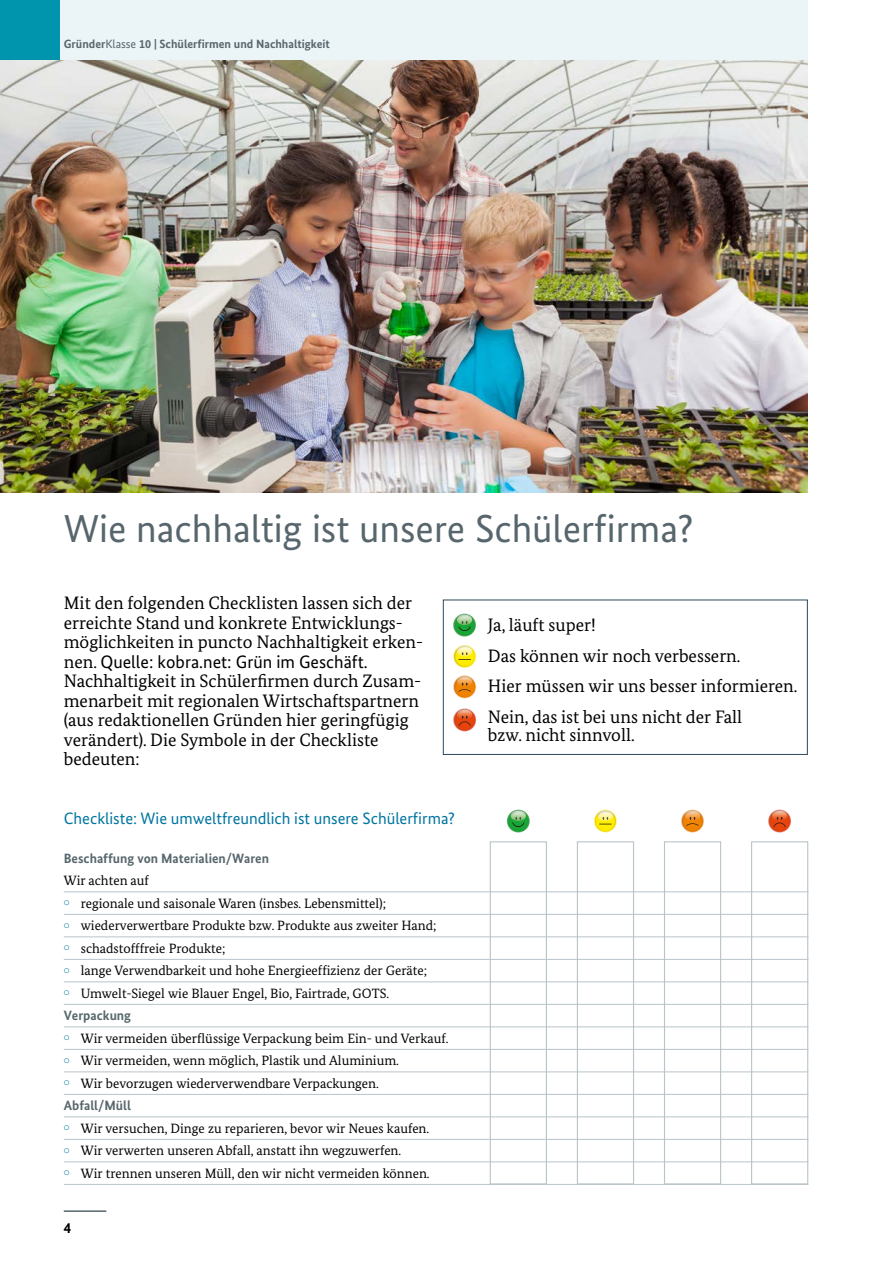
<style>
.page{position:relative;width:893px;height:1263px;background:#fff}
.page>*{position:absolute;margin:0;border:0;box-sizing:border-box;transform-origin:0 0}
.t1{font:39px "Bundes Sans";color:#57666d}
.t2{font:18px/19.5px "Bundes Serif";color:#000}
.t3{font:16.5px "Bundes Sans";color:#0075a0}
.t4{font:700 15px "Bundes Sans";color:#000}
.t5{font:13.5px "Bundes Serif";color:#000}
.t6{font:700 13.5px "Bundes Sans";color:#57666d}
.t7{font:700 12px "Bundes Sans";color:#57666d}
.s1{font-weight:400}
.s2{font-family:"Bundes Sans"}
</style>
<div class="page">
<hr style="left:64px;top:891px;width:744px;height:1px;background:#b9c4c9">
<hr style="left:64px;top:914px;width:744px;height:1px;background:#b9c4c9">
<hr style="left:64px;top:936px;width:744px;height:1px;background:#b9c4c9">
<hr style="left:64px;top:959px;width:744px;height:1px;background:#b9c4c9">
<hr style="left:64px;top:981px;width:744px;height:1px;background:#b9c4c9">
<hr style="left:64px;top:1004px;width:744px;height:1px;background:#b9c4c9">
<hr style="left:64px;top:1026px;width:744px;height:1px;background:#b9c4c9">
<hr style="left:64px;top:1049px;width:744px;height:1px;background:#b9c4c9">
<hr style="left:64px;top:1071px;width:744px;height:1px;background:#b9c4c9">
<hr style="left:64px;top:1094px;width:744px;height:1px;background:#b9c4c9">
<hr style="left:64px;top:1116px;width:744px;height:1px;background:#b9c4c9">
<hr style="left:64px;top:1139px;width:744px;height:1px;background:#b9c4c9">
<hr style="left:64px;top:1161px;width:744px;height:1px;background:#b9c4c9">
<hr style="left:64px;top:1184px;width:744px;height:1px;background:#b9c4c9">
<div style="left:443px;top:600px;width:365px;height:155px;border:1px solid #2c495d"></div>
<hr style="left:64px;top:1210px;width:42px;height:2px;background:#57666d">
<img style="left:0;top:60px;width:808px;height:432px">
<div style="left:0;top:0;width:808px;height:60px;background:#ebf4f7"></div>
<div style="left:0;top:0;width:60px;height:60px;background:#0095ac"></div>
<div style="left:751px;top:841px;width:57px;height:343px;border:1px solid #b9c4c9"></div>
<div style="left:490px;top:841px;width:57px;height:343px;border:1px solid #b9c4c9"></div>
<div style="left:577px;top:841px;width:57px;height:343px;border:1px solid #b9c4c9"></div>
<div style="left:664px;top:841px;width:57px;height:343px;border:1px solid #b9c4c9"></div>
<svg style="left:453px;top:614px;width:23px;height:22px"></svg>
<img style="left:454px;top:616px;width:21px;height:20px">
<img style="left:457px;top:614px;width:15px;height:11px">
<svg style="left:459px;top:621px;width:12px;height:10px"></svg>
<svg style="left:453px;top:645px;width:23px;height:23px"></svg>
<img style="left:454px;top:648px;width:21px;height:19px">
<img style="left:457px;top:647px;width:15px;height:9px">
<svg style="left:458px;top:646px;width:13px;height:14px"></svg>
<svg style="left:453px;top:675px;width:23px;height:23px"></svg>
<img style="left:454px;top:678px;width:21px;height:19px">
<img style="left:457px;top:676px;width:15px;height:11px">
<svg style="left:458px;top:683px;width:13px;height:9px"></svg>
<svg style="left:453px;top:708px;width:23px;height:23px"></svg>
<img style="left:454px;top:711px;width:21px;height:19px">
<img style="left:457px;top:709px;width:15px;height:11px">
<svg style="left:459px;top:716px;width:12px;height:10px"></svg>
<svg style="left:507px;top:810px;width:23px;height:22px"></svg>
<img style="left:508px;top:812px;width:21px;height:20px">
<img style="left:511px;top:810px;width:15px;height:11px">
<svg style="left:512px;top:817px;width:12px;height:10px"></svg>
<svg style="left:594px;top:810px;width:23px;height:22px"></svg>
<img style="left:595px;top:812px;width:21px;height:20px">
<img style="left:598px;top:810px;width:15px;height:11px">
<svg style="left:599px;top:817px;width:13px;height:8px"></svg>
<svg style="left:681px;top:810px;width:23px;height:22px"></svg>
<img style="left:682px;top:812px;width:21px;height:20px">
<img style="left:685px;top:810px;width:15px;height:11px">
<svg style="left:686px;top:817px;width:13px;height:9px"></svg>
<svg style="left:768px;top:810px;width:23px;height:22px"></svg>
<img style="left:769px;top:812px;width:21px;height:20px">
<img style="left:772px;top:810px;width:15px;height:11px">
<svg style="left:774px;top:817px;width:12px;height:10px"></svg>
<p class="t7" style="left:64px;top:36px;width:268px">Gründer<span class="s1">Klasse</span> 10 | Schülerfirmen und Nachhaltigkeit</p>
<h2 class="t1" style="left:64px;top:505px;width:631px">Wie nachhaltig ist unsere Schülerfirma?</h2>
<p class="t2" style="left:64px;top:593px;width:361px">Mit den folgenden Checklisten lassen sich der erreichte Stand und konkrete Entwicklungs&shy;möglichkeiten in puncto Nachhaltigkeit erken&shy;nen. <span class="s2">Quelle: kobra.net: Grün im Geschäft.</span></p>
<p class="t2" style="left:64px;top:671px;width:359px">Nachhaltigkeit in Schülerfirmen durch Zusam&shy;menarbeit mit regionalen Wirtschaftspartnern (aus redaktionellen Gründen hier geringfügig verändert). Die Symbole in der Checkliste bedeuten:</p>
<h3 class="t3" style="left:64px;top:808px;width:393px">Checkliste: Wie umweltfreundlich ist unsere Schülerfirma?</h3>
<h4 class="t6" style="left:64px;top:850px;width:207px">Beschaffung von Materialien/Waren</h4>
<p class="t5" style="left:64px;top:872px;width:87px">Wir achten auf</p>
<p class="t5" style="left:64px;top:895px;width:324px"><sup>•</sup> regionale und saisonale Waren (insbes. Lebensmittel);</p>
<p class="t5" style="left:64px;top:917px;width:374px"><sup>•</sup> wiederverwertbare Produkte bzw. Produkte aus zweiter Hand;</p>
<p class="t5" style="left:64px;top:940px;width:163px"><sup>•</sup> schadstofffreie Produkte;</p>
<p class="t5" style="left:64px;top:962px;width:365px"><sup>•</sup> lange Verwendbarkeit und hohe Energieeffizienz der Geräte;</p>
<p class="t5" style="left:64px;top:985px;width:327px"><sup>•</sup> Umwelt-Siegel wie Blauer Engel, Bio, Fairtrade, GOTS.</p>
<h4 class="t6" style="left:64px;top:1007px;width:69px">Verpackung</h4>
<p class="t5" style="left:64px;top:1030px;width:386px"><sup>•</sup> Wir vermeiden überflüssige Verpackung beim Ein- und Verkauf.</p>
<p class="t5" style="left:64px;top:1052px;width:337px"><sup>•</sup> Wir vermeiden, wenn möglich, Plastik und Aluminium.</p>
<p class="t5" style="left:64px;top:1075px;width:317px"><sup>•</sup> Wir bevorzugen wiederverwendbare Verpackungen.</p>
<h4 class="t6" style="left:64px;top:1097px;width:69px">Abfall/Müll</h4>
<p class="t5" style="left:64px;top:1120px;width:367px"><sup>•</sup> Wir versuchen, Dinge zu reparieren, bevor wir Neues kaufen.</p>
<p class="t5" style="left:64px;top:1142px;width:339px"><sup>•</sup> Wir verwerten unseren Abfall, anstatt ihn wegzuwerfen.</p>
<p class="t5" style="left:64px;top:1165px;width:367px"><sup>•</sup> Wir trennen unseren Müll, den wir nicht vermeiden können.</p>
<p class="t4" style="left:64px;top:1219px;width:9px">4</p>
<p class="t2" style="left:488px;top:615px;width:109px">Ja, läuft super!</p>
<p class="t2" style="left:488px;top:645px;width:254px">Das können wir noch verbessern.</p>
<p class="t2" style="left:488px;top:676px;width:311px">Hier müssen wir uns besser informieren.</p>
<p class="t2" style="left:488px;top:708px;width:256px;line-height:18px">Nein, das ist bei uns nicht der Fall bzw. nicht sinnvoll.</p>
</div>
